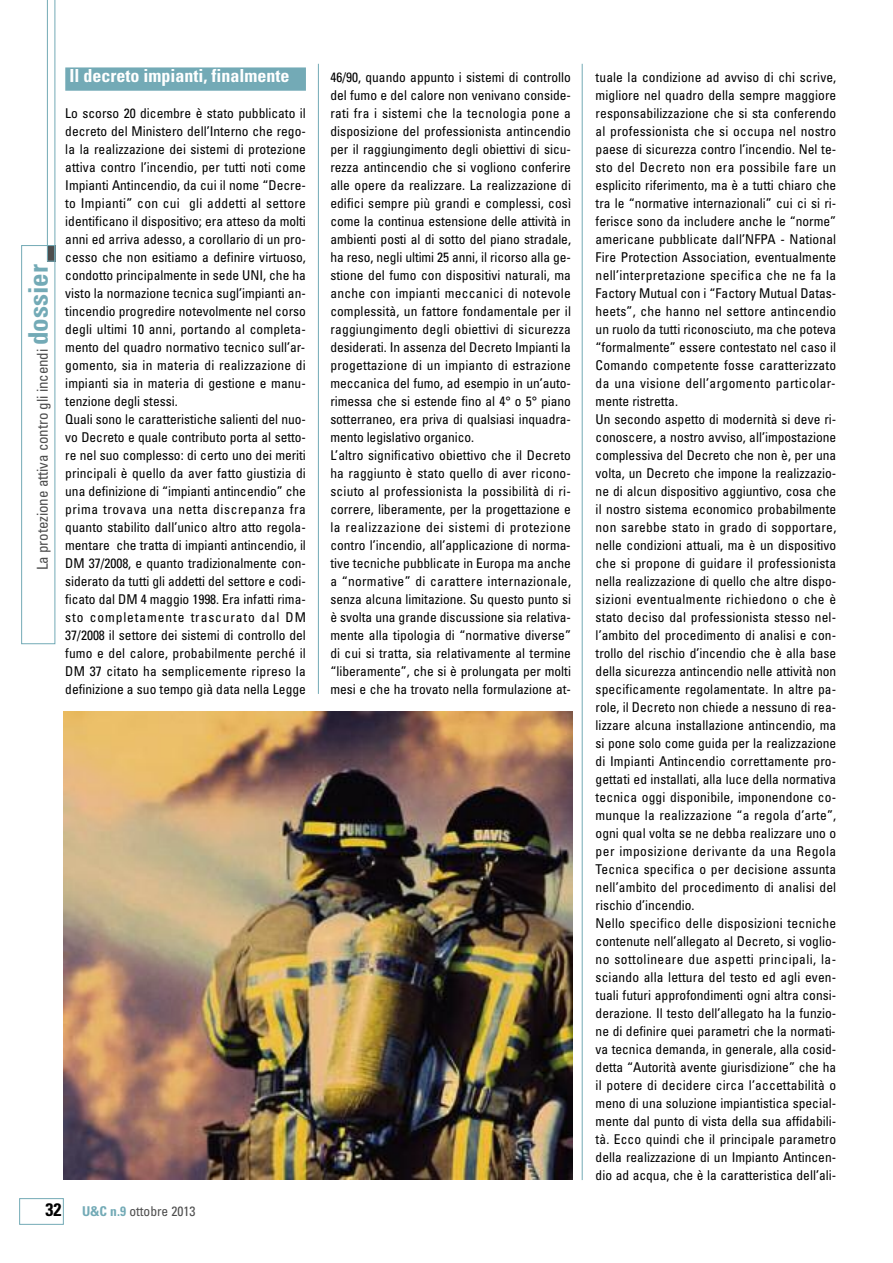
<style>
.page{position:relative;width:893px;height:1263px;background:#fff}
.page>*{position:absolute;margin:0;border:0;box-sizing:border-box;transform-origin:0 0}
.t1{font:700 condensed 18px "Univers";color:#fff}
.t2{font:condensed 15px "Univers";letter-spacing:-.01em;color:#4d4d4d}
.t3{font:condensed 13.5px/18px "Univers";color:#000}
.t4{font:condensed 13.5px "Univers";color:#4d4d4d}
.s1{font-weight:700;font-size:27px;color:#73aab6}
.s2{font-weight:700;font-size:18px;color:#000}
.s3{font-weight:700;color:#73aab6}
</style>
<div class="page">
<div style="left:19px;top:1198px;width:45px;height:27px;border:1px solid #73aab6"></div>
<svg style="left:47px;top:0;width:8px;height:262px"></svg>
<div style="left:21px;top:245px;width:34px;height:399px;border:1px solid #73aab6"></div>
<hr style="left:318px;top:64px;width:1px;height:630px;background:#73aab6">
<hr style="left:582px;top:64px;width:1px;height:1116px;background:#73aab6">
<div style="left:65px;top:67px;width:241px;height:24px;background:#73aab6"></div>
<img style="left:64px;top:712px;width:509px;height:468px">
<p class="t2" style="left:37px;top:570px;width:307px;rotate:-90deg">La protezione attiva contro gli incendi <span class="s1">dossier</span></p>
<h1 class="t1" style="left:70px;top:69px;width:221px">Il decreto impianti, finalmente</h1>
<p class="t3" style="left:65px;top:105px;width:242px">Lo scorso 20 dicembre è stato pubblicato il decreto del Ministero dell’Interno che rego&shy;la la realizzazione dei sistemi di protezione attiva contro l’incendio, per tutti noti come Impianti Antincendio, da cui il nome “Decre&shy;to Impianti” con cui gli addetti al settore identificano il dispositivo; era atteso da molti anni ed arriva adesso, a corollario di un pro&shy;cesso che non esitiamo a definire virtuoso, condotto principalmente in sede UNI, che ha visto la normazione tecnica sugl’impianti an&shy;tincendio progredire notevolmente nel corso degli ultimi 10 anni, portando al completa&shy;mento del quadro normativo tecnico sull’ar&shy;gomento, sia in materia di realizzazione di impianti sia in materia di gestione e manu&shy;tenzione degli stessi.<br>Quali sono le caratteristiche salienti del nuo&shy;vo Decreto e quale contributo porta al setto&shy;re nel suo complesso: di certo uno dei meriti principali è quello da aver fatto giustizia di una definizione di “impianti antincendio” che prima trovava una netta discrepanza fra quanto stabilito dall’unico altro atto regola&shy;mentare che tratta di impianti antincendio, il DM 37/2008, e quanto tradizionalmente con&shy;siderato da tutti gli addetti del settore e codi&shy;ficato dal DM 4 maggio 1998. Era infatti rima&shy;sto completamente trascurato dal DM 37/2008 il settore dei sistemi di controllo del fumo e del calore, probabilmente perché il DM 37 citato ha semplicemente ripreso la definizione a suo tempo già data nella Legge</p>
<p class="t4" style="left:45px;top:1206px;width:152px"><span class="s2">32</span> <span class="s3">U&amp;C n.9</span> ottobre 2013</p>
<p class="t3" style="left:330px;top:69px;width:242px">46/90, quando appunto i sistemi di controllo del fumo e del calore non venivano conside&shy;rati fra i sistemi che la tecnologia pone a disposizione del professionista antincendio per il raggiungimento degli obiettivi di sicu&shy;rezza antincendio che si vogliono conferire alle opere da realizzare. La realizzazione di edifici sempre più grandi e complessi, così come la continua estensione delle attività in ambienti posti al di sotto del piano stradale, ha reso, negli ultimi 25 anni, il ricorso alla ge&shy;stione del fumo con dispositivi naturali, ma anche con impianti meccanici di notevole complessità, un fattore fondamentale per il raggiungimento degli obiettivi di sicurezza desiderati. In assenza del Decreto Impianti la progettazione di un impianto di estrazione meccanica del fumo, ad esempio in un’auto&shy;rimessa che si estende fino al 4° o 5° piano sotterraneo, era priva di qualsiasi inquadra&shy;mento legislativo organico.<br>L’altro significativo obiettivo che il Decreto ha raggiunto è stato quello di aver ricono&shy;sciuto al professionista la possibilità di ri&shy;correre, liberamente, per la progettazione e la realizzazione dei sistemi di protezione contro l’incendio, all’applicazione di norma&shy;tive tecniche pubblicate in Europa ma anche a “normative” di carattere internazionale, senza alcuna limitazione. Su questo punto si è svolta una grande discussione sia relativa&shy;mente alla tipologia di “normative diverse” di cui si tratta, sia relativamente al termine “liberamente”, che si è prolungata per molti mesi e che ha trovato nella formulazione at-</p>
<p class="t3" style="left:596px;top:69px;width:242px">tuale la condizione ad avviso di chi scrive, migliore nel quadro della sempre maggiore responsabilizzazione che si sta conferendo al professionista che si occupa nel nostro paese di sicurezza contro l’incendio. Nel te&shy;sto del Decreto non era possibile fare un esplicito riferimento, ma è a tutti chiaro che tra le “normative internazionali” cui ci si ri&shy;ferisce sono da includere anche le “norme” americane pubblicate dall’NFPA - National Fire Protection Association, eventualmente nell’interpretazione specifica che ne fa la Factory Mutual con i “Factory Mutual Datas&shy;heets”, che hanno nel settore antincendio un ruolo da tutti riconosciuto, ma che poteva “formalmente” essere contestato nel caso il Comando competente fosse caratterizzato da una visione dell’argomento particolar&shy;mente ristretta.<br>Un secondo aspetto di modernità si deve ri&shy;conoscere, a nostro avviso, all’impostazione complessiva del Decreto che non è, per una volta, un Decreto che impone la realizzazio&shy;ne di alcun dispositivo aggiuntivo, cosa che il nostro sistema economico probabilmente non sarebbe stato in grado di sopportare, nelle condizioni attuali, ma è un dispositivo che si propone di guidare il professionista nella realizzazione di quello che altre dispo&shy;sizioni eventualmente richiedono o che è stato deciso dal professionista stesso nel&shy;l’ambito del procedimento di analisi e con&shy;trollo del rischio d’incendio che è alla base della sicurezza antincendio nelle attività non specificamente regolamentate. In altre pa&shy;role, il Decreto non chiede a nessuno di rea&shy;lizzare alcuna installazione antincendio, ma si pone solo come guida per la realizzazione di Impianti Antincendio correttamente pro&shy;gettati ed installati, alla luce della normativa tecnica oggi disponibile, imponendone co&shy;munque la realizzazione “a regola d’arte”, ogni qual volta se ne debba realizzare uno o per imposizione derivante da una Regola Tecnica specifica o per decisione assunta nell’ambito del procedimento di analisi del rischio d’incendio.<br>Nello specifico delle disposizioni tecniche contenute nell’allegato al Decreto, si voglio&shy;no sottolineare due aspetti principali, la&shy;sciando alla lettura del testo ed agli even&shy;tuali futuri approfondimenti ogni altra consi&shy;derazione. Il testo dell’allegato ha la funzio&shy;ne di definire quei parametri che la normati&shy;va tecnica demanda, in generale, alla cosid&shy;detta “Autorità avente giurisdizione” che ha il potere di decidere circa l’accettabilità o meno di una soluzione impiantistica special&shy;mente dal punto di vista della sua affidabili&shy;tà. Ecco quindi che il principale parametro della realizzazione di un Impianto Antincen&shy;dio ad acqua, che è la caratteristica dell’ali-</p>
</div>
